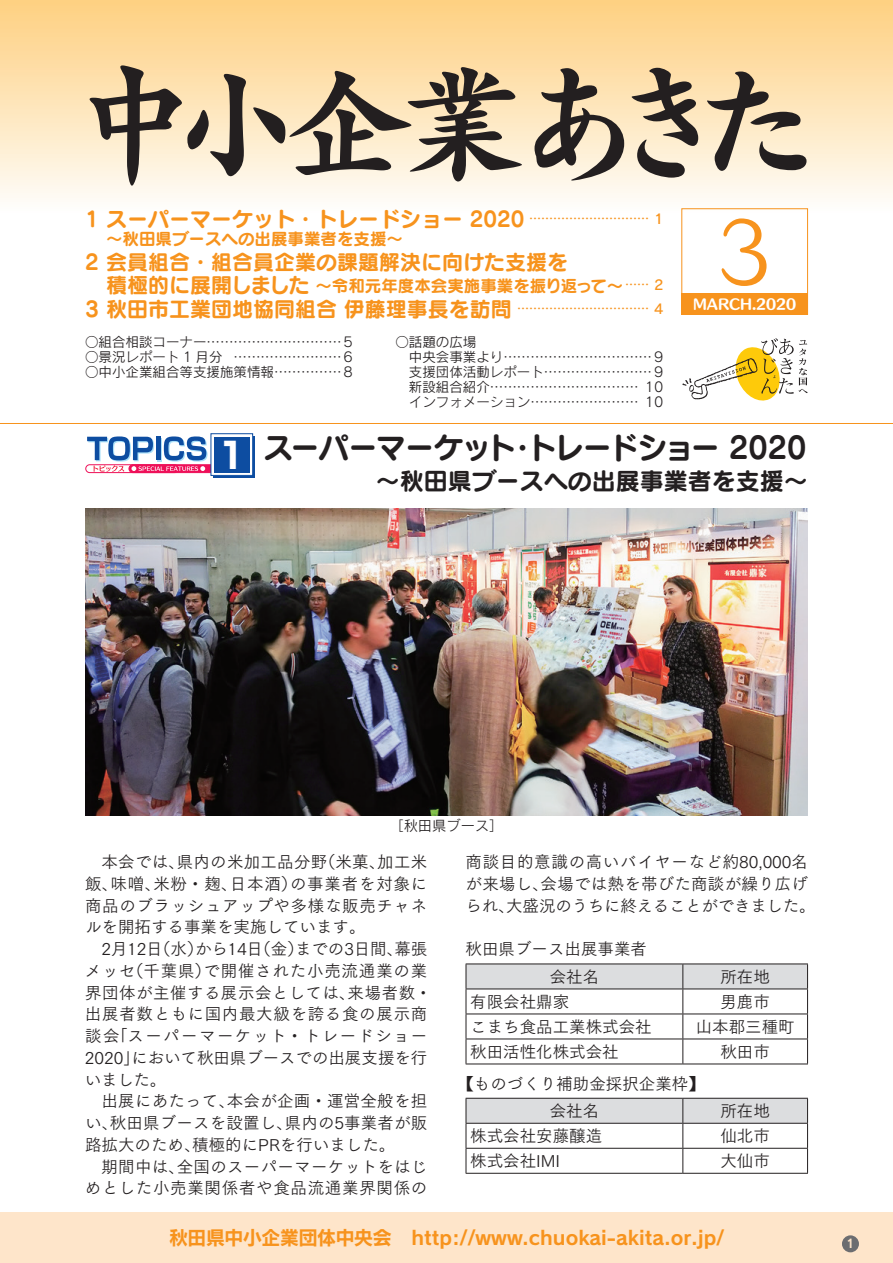
<style>
.page{position:relative;width:893px;height:1263px;background:#fff}
.page>*{position:absolute;margin:0;border:0;box-sizing:border-box;transform-origin:0 0}
.t1{font:126px "Greco Std B";color:#231f20}
.t2{font:93px "Budo Std L";color:#f7931d}
.t3{font:30px "Seurat Pro B";letter-spacing:-.04em;color:#231f20}
.t4{font:24px "Seurat Pro B";color:#231f20}
.t5{font:21px "Seurat Pro B";color:#f7931d}
.t6{font:19.5px "Rodin Pro B";color:#f7931d}
.t7{font:16.5px/21.8px "Tsuku Go Pro R";letter-spacing:.01em;color:#231f20}
.t8{font:16.5px/21.8px "Tsuku Go Pro R";letter-spacing:.035em;color:#231f20}
.t9{font:16.5px "Seurat Pro B";color:#f7931d}
.t10{font:14.25px "Rodin Pro M";color:#231f20}
.t11{font:13.5px/15px "Rodin Pro M";color:#231f20}
.t12{font:13.5px "Humming Std E";color:#fff}
.t13{font:12px "Rodin Pro B";color:#fee5ca;scale:.94 1}
.s1{font-size:130.5px}
.s2{font-family:"Rodin Pro DB";font-size:13.5px}
.s3{font-size:21px}
.s4{font-family:"Shin Go";font-weight:700;font-size:35.85px;color:#fff}
</style>
<div class="page">
<div style="left:0;top:0;width:893px;height:213px;background:linear-gradient(to bottom,#fecf7f,#fefdfb)"></div>
<div style="left:1px;top:1212px;width:892px;height:51px;background:#fee5ca"></div>
<div style="left:842px;top:1235px;width:17px;height:17px;background:#6c6d70;border-radius:50%"></div>
<hr style="left:0;top:423px;width:893px;height:1px;background:#f7931d">
<svg style="left:682px;top:338px;width:125px;height:63px"></svg>
<div style="left:681px;top:208px;width:127px;height:107px;border:1px solid #f7931d"></div>
<div style="left:681px;top:293px;width:127px;height:22px;background:#f7931d"></div>
<img style="left:85px;top:508px;width:723px;height:307px">
<div style="left:86px;top:465px;width:93px;height:8px;border:1px solid #ee1059;border-radius:4px"></div>
<svg style="left:129px;top:465px;width:90px;height:8px"></svg>
<div style="left:129px;top:465px;width:91px;height:8px;border:1px solid #ee1059;border-radius:4px"></div>
<div style="left:213px;top:436px;width:42px;height:42px;background:#0d4da1"></div>
<svg style="left:213px;top:436px;width:38px;height:38px"></svg>
<div style="left:211px;top:433px;width:42px;height:43px;border:1px solid #0d4da1"></div>
<div style="left:214px;top:437px;width:36px;height:35px;background:#0d4da1"></div>
<svg style="left:87px;top:436px;width:121px;height:36px"></svg>
<hr style="left:466px;top:963px;width:217px;height:1px;background:#231f20">
<hr style="left:683px;top:963px;width:125px;height:1px;background:#231f20">
<svg style="left:466px;top:964px;width:342px;height:99px"></svg>
<hr style="left:466px;top:1063px;width:217px;height:1px;background:#231f20">
<hr style="left:683px;top:1063px;width:125px;height:1px;background:#231f20">
<svg style="left:466px;top:1098px;width:342px;height:75px"></svg>
<hr style="left:466px;top:1173px;width:217px;height:1px;background:#231f20">
<hr style="left:683px;top:1173px;width:125px;height:1px;background:#231f20">
<h1 class="t1" style="left:71px;top:40px;width:753px">中小企業<span class="s1">あきた</span></h1>
<p class="t5" style="left:85px;top:204px;width:580px">1 スーパーマーケット・トレードショー 2020<sup>……………………………</sup> <span class="s2">1</span></p>
<p class="t9" style="left:106px;top:227px;width:298px">〜秋田県ブースへの出展事業者を支援〜</p>
<p class="t5" style="left:85px;top:248px;width:484px">2 会員組合・組合員企業の課題解決に向けた支援を</p>
<p class="t9" style="left:106px;top:275px;width:559px"><span class="s3">積極的に展開しました</span>〜令和元年度本会実施事業を振り返って〜<sup>………</sup> <sup>2</sup></p>
<p class="t5" style="left:85px;top:294px;width:580px">3 秋田市工業団地協同組合伊藤理事長を訪問<sup>………………………………</sup> <span class="s2">4</span></p>
<p class="t12" style="left:693px;top:294px;width:105px">MARCH.2020</p>
<h2 class="t2" style="left:714px;top:183px;width:62px">3</h2>
<p class="t11" style="left:85px;top:334px;width:269px">○組合相談コーナー………………………… 5</p>
<p class="t11" style="left:85px;top:349px;width:269px">○景況レポート 1 月分… …………………… 6</p>
<p class="t11" style="left:85px;top:364px;width:269px">○中小企業組合等支援施策情報…………… 8</p>
<p class="t11" style="left:395px;top:334px;width:269px">○話題の広場<br>　中央会事業より…………………………… 9　支援団体活動レポート…………………… 9　新設組合紹介…………………………… 10　インフォメーション…………………… 10</p>
<h3 class="t3" style="left:217px;top:427px;width:591px"><span class="s4">1</span> スーパーマーケット・トレードショー 2020</h3>
<h3 class="t4" style="left:376px;top:464px;width:434px">〜秋田県ブースへの出展事業者を支援〜</h3>
<p class="t10" style="left:389px;top:817px;width:115px">［秋田県ブース］</p>
<p class="t7" style="left:85px;top:849px;width:344px;text-align:justify;text-indent:16px">本会では、県内の米加工品分野（米菓、加工米飯、味噌、米粉・麹、日本酒）の事業者を対象に商品のブラッシュアップや多様な販売チャネルを開拓する事業を実施しています。</p>
<p class="t8" style="left:85px;top:936px;width:348px;text-indent:17px">2月12日（水）から14日（金）までの3日間、幕張メッセ（千葉県）で開催された小売流通業の業界団体が主催する展示会としては、来場者数・出展者数ともに国内最大級を誇る食の展示商談会「スーパーマーケット・トレードショー<br>2020」において秋田県ブースでの出展支援を行いました。</p>
<p class="t7" style="left:85px;top:1088px;width:344px;text-align:justify;text-indent:16px">出展にあたって、本会が企画・運営全般を担い、秋田県ブースを設置し、県内の5事業者が販路拡大のため、積極的にPRを行いました。</p>
<p class="t7" style="left:85px;top:1154px;width:344px;text-align:right">期間中は、全国のスーパーマーケットをはじめとした小売業関係者や食品流通業界関係の</p>
<p class="t7" style="left:465px;top:849px;width:352px">商談目的意識の高いバイヤーなど約80,000名が来場し、会場では熱を帯びた商談が繰り広げられ、大盛況のうちに終えることができました。</p>
<p class="t7" style="left:550px;top:933px;width:99px;line-height:27.6px;text-indent:-84px">秋田県ブース出展事業者会社名</p>
<p class="t7" style="left:720px;top:964px;width:51px">所在地</p>
<p class="t7" style="left:470px;top:989px;width:100px">有限会社鼎家</p>
<p class="t7" style="left:720px;top:989px;width:51px">男鹿市</p>
<p class="t7" style="left:470px;top:1014px;width:183px">こまち食品工業株式会社</p>
<p class="t7" style="left:696px;top:1014px;width:101px">山本郡三種町</p>
<p class="t7" style="left:470px;top:1039px;width:150px">秋田活性化株式会社</p>
<p class="t7" style="left:720px;top:1039px;width:51px">秋田市</p>
<p class="t7" style="left:550px;top:1068px;width:157px;line-height:27.5px;text-indent:-92px">【ものづくり補助金採択企業枠】会社名</p>
<p class="t7" style="left:720px;top:1098px;width:51px">所在地</p>
<p class="t7" style="left:470px;top:1123px;width:133px">株式会社安藤醸造</p>
<p class="t7" style="left:720px;top:1123px;width:51px">仙北市</p>
<p class="t7" style="left:470px;top:1148px;width:91px">株式会社IMI</p>
<p class="t7" style="left:720px;top:1148px;width:51px">大仙市</p>
<p class="t6" style="left:169px;top:1224px;width:557px">秋田県中小企業団体中央会　http://www.chuokai-akita.or.jp/</p>
<p class="t13" style="left:847px;top:1236px;width:10px">1</p>
</div>
